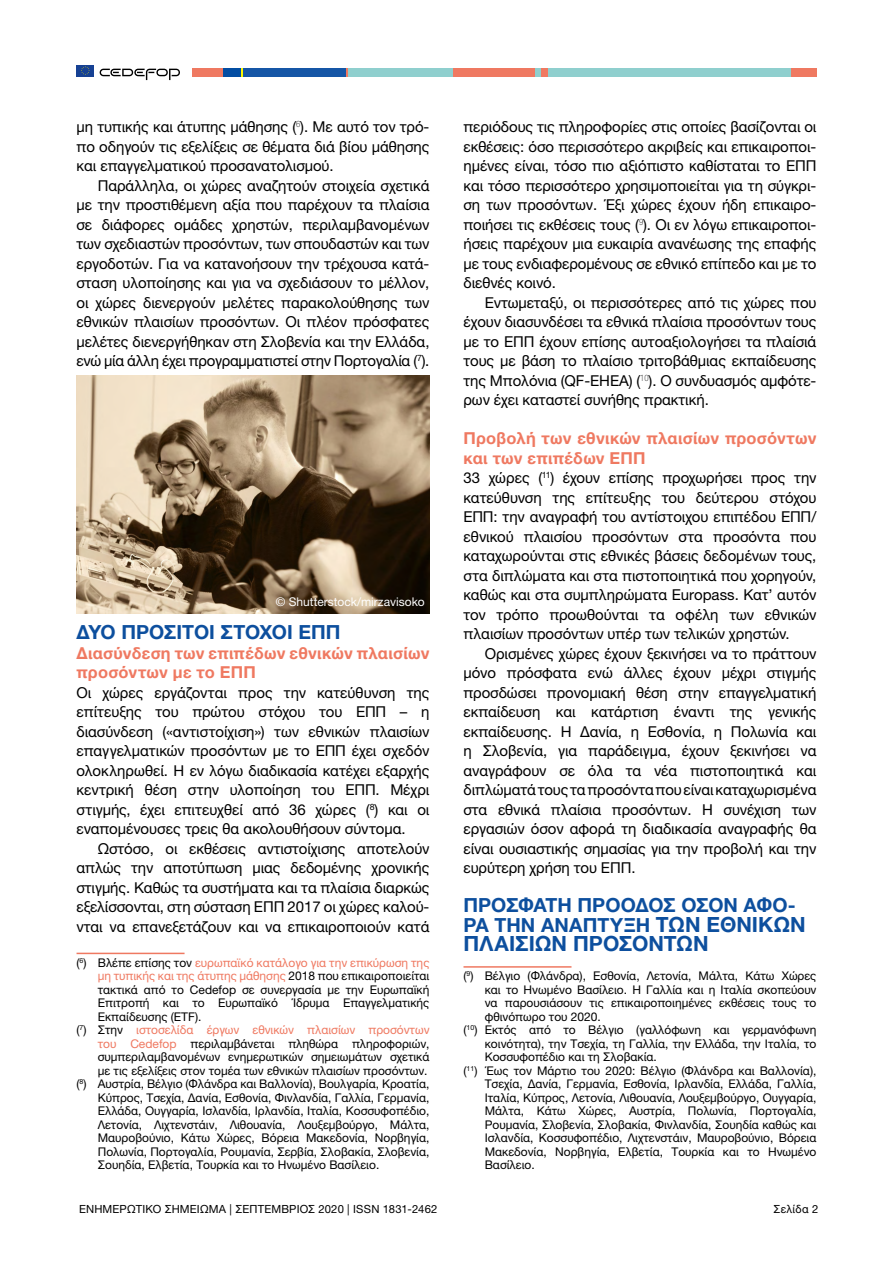
<style>
.page{position:relative;width:893px;height:1263px;background:#fff}
.page>*{position:absolute;margin:0;border:0;box-sizing:border-box;transform-origin:0 0}
.t1{font:700 21px "Helvetica Neue LTW1 G";color:#0d4f9e}
.t2{font:700 19.5px/19.5px "Helvetica Neue LTW1 G";color:#0d4f9e}
.t3{font:700 16.5px/19.5px "Helvetica Neue LTW1 G";letter-spacing:.015em;color:#ef7961}
.t4{font:15px/19.5px "Helvetica Neue LTW1 G";letter-spacing:-.005em;color:#000;text-align:justify}
.t5{font:12px "Helvetica Neue LTW1 G";color:#000}
.t6{font:12px "Helvetica Neue LTW1 G";color:#ef7961}
.t7{font:12px "Helvetica Neue LTW1 G";color:#fff}
.t8{font:11.25px "Helvetica Neue LTW1 G";letter-spacing:.015em;color:#000}
.s1{color:#000}
.s2{color:#ef7961}
.s3{font-size:21px}
</style>
<div class="page">
<div style="left:77px;top:65px;width:17px;height:11px;background:#164194"></div>
<svg style="left:81px;top:66px;width:9px;height:9px"></svg>
<svg style="left:100px;top:69px;width:80px;height:11px"></svg>
<div style="left:192px;top:68px;width:31px;height:9px;background:#ef7961"></div>
<div style="left:347px;top:68px;width:106px;height:9px;background:#8fcfce"></div>
<div style="left:453px;top:68px;width:82px;height:9px;background:#ef7961"></div>
<div style="left:535px;top:68px;width:7px;height:9px;background:#8fcfce"></div>
<div style="left:548px;top:68px;width:243px;height:9px;background:#8fcfce"></div>
<div style="left:542px;top:68px;width:6px;height:9px;background:#ef7961"></div>
<div style="left:223px;top:68px;width:18px;height:9px;background:#034da2"></div>
<svg style="left:241px;top:68px;width:2px;height:9px"></svg>
<svg style="left:345px;top:68px;width:2px;height:9px"></svg>
<div style="left:243px;top:68px;width:102px;height:9px;background:#1556a6"></div>
<div style="left:791px;top:68px;width:26px;height:9px;background:#ef7961"></div>
<hr style="left:77px;top:953px;width:108px;height:1px;background:#ef7961">
<hr style="left:463px;top:966px;width:108px;height:2px;background:#ef7961">
<img style="left:77px;top:375px;width:352px;height:238px">
<p class="t4" style="left:77px;top:117px;width:354px">μη τυπικής και άτυπης μάθησης (<sup>6</sup>). Με αυτό τον τρό&shy;πο οδηγούν τις εξελίξεις σε θέματα διά βίου μάθησης και επαγγελματικού προσανατολισμού.</p>
<p class="t4" style="left:77px;top:175px;width:354px;text-indent:21px">Παράλληλα, οι χώρες αναζητούν στοιχεία σχετικά με την προστιθέμενη αξία που παρέχουν τα πλαίσια σε διάφορες ομάδες χρηστών, περιλαμβανομένων των σχεδιαστών προσόντων, των σπουδαστών και των εργοδοτών. Για να κατανοήσουν την τρέχουσα κατά&shy;σταση υλοποίησης και για να σχεδιάσουν το μέλλον, οι χώρες διενεργούν μελέτες παρακολούθησης των εθνικών πλαισίων προσόντων. Οι πλέον πρόσφατες μελέτες διενεργήθηκαν στη Σλοβενία και την Ελλάδα, ενώ μία άλλη έχει προγραμματιστεί στην Πορτογαλία (<sup>7</sup>).</p>
<p class="t7" style="left:276px;top:594px;width:150px">© Shutterstock/mirzavisoko</p>
<h2 class="t2" style="left:77px;top:622px;width:265px">ΔΎΟ ΠΡΟΣΙΤΟΊ ΣΤΌΧΟΙ ΕΠΠ</h2>
<p class="t3" style="left:77px;top:643px;width:354px">Διασύνδεση των επιπέδων εθνικών πλαισίων προσόντων με το ΕΠΠ</p>
<p class="t4" style="left:77px;top:682px;width:354px">Οι χώρες εργάζονται προς την κατεύθυνση της επίτευξης του πρώτου στόχου του ΕΠΠ – η διασύνδεση («αντιστοίχιση») των εθνικών πλαισίων επαγγελματικών προσόντων με το ΕΠΠ έχει σχεδόν ολοκληρωθεί. Η εν λόγω διαδικασία κατέχει εξαρχής κεντρική θέση στην υλοποίηση του ΕΠΠ. Μέχρι στιγμής, έχει επιτευχθεί από 36 χώρες (<sup>8</sup>) και οι εναπομένουσες τρεις θα ακολουθήσουν σύντομα.</p>
<p class="t4" style="left:77px;top:838px;width:354px;text-indent:21px">Ωστόσο, οι εκθέσεις αντιστοίχισης αποτελούν απλώς την αποτύπωση μιας δεδομένης χρονικής στιγμής. Καθώς τα συστήματα και τα πλαίσια διαρκώς εξελίσσονται, στη σύσταση ΕΠΠ 2017 οι χώρες καλού&shy;νται να επανεξετάζουν και να επικαιροποιούν κατά</p>
<p class="t6" style="left:77px;top:955px;width:354px"><span class="s1">(</span><sup>6</sup><span class="s1">) Βλέπε επίσης τον</span> ευρωπαϊκό κατάλογο για την επικύρωση της</p>
<p class="t6" style="left:98px;top:969px;width:333px">μη τυπικής και της άτυπης μάθησης <span class="s1">2018 που επικαιροποιείται</span></p>
<p class="t5" style="left:98px;top:982px;width:333px">τακτικά από το Cedefop σε συνεργασία με την Ευρωπαϊκή</p>
<p class="t5" style="left:98px;top:996px;width:333px">Επιτροπή και το Ευρωπαϊκό Ίδρυμα Επαγγελματικής</p>
<p class="t5" style="left:98px;top:1009px;width:105px">Εκπαίδευσης (ETF).</p>
<p class="t6" style="left:77px;top:1023px;width:354px"><span class="s1">(</span><sup>7</sup><span class="s1">) Στην</span> ιστοσελίδα έργων εθνικών πλαισίων προσόντων</p>
<p class="t5" style="left:98px;top:1036px;width:333px"><span class="s2">του Cedefop</span> περιλαμβάνεται πληθώρα πληροφοριών,</p>
<p class="t5" style="left:98px;top:1050px;width:333px">συμπεριλαμβανομένων ενημερωτικών σημειωμάτων σχετικά</p>
<p class="t5" style="left:98px;top:1063px;width:331px">με τις εξελίξεις στον τομέα των εθνικών πλαισίων προσόντων.</p>
<p class="t5" style="left:77px;top:1077px;width:354px">(<sup>8</sup>) Αυστρία, Βέλγιο (Φλάνδρα και Βαλλονία), Βουλγαρία, Κροατία,</p>
<p class="t5" style="left:98px;top:1090px;width:333px">Κύπρος, Τσεχία, Δανία, Εσθονία, Φινλανδία, Γαλλία, Γερμανία,</p>
<p class="t5" style="left:98px;top:1104px;width:333px">Ελλάδα, Ουγγαρία, Ισλανδία, Ιρλανδία, Ιταλία, Κοσσυφοπέδιο,</p>
<p class="t5" style="left:98px;top:1117px;width:333px">Λετονία, Λιχτενστάιν, Λιθουανία, Λουξεμβούργο, Μάλτα,</p>
<p class="t5" style="left:98px;top:1131px;width:333px">Μαυροβούνιο, Κάτω Χώρες, Βόρεια Μακεδονία, Νορβηγία,</p>
<p class="t5" style="left:98px;top:1144px;width:333px">Πολωνία, Πορτογαλία, Ρουμανία, Σερβία, Σλοβακία, Σλοβενία,</p>
<p class="t5" style="left:98px;top:1158px;width:283px">Σουηδία, Ελβετία, Τουρκία και το Ηνωμένο Βασίλειο.</p>
<p class="t4" style="left:463px;top:117px;width:354px">περιόδους τις πληροφορίες στις οποίες βασίζονται οι εκθέσεις: όσο περισσότερο ακριβείς και επικαιροποι&shy;ημένες είναι, τόσο πιο αξιόπιστο καθίσταται το ΕΠΠ και τόσο περισσότερο χρησιμοποιείται για τη σύγκρι&shy;ση των προσόντων. Έξι χώρες έχουν ήδη επικαιρο&shy;ποιήσει τις εκθέσεις τους (<sup>9</sup>). Οι εν λόγω επικαιροποι&shy;ήσεις παρέχουν μια ευκαιρία ανανέωσης της επαφής με τους ενδιαφερομένους σε εθνικό επίπεδο και με το διεθνές κοινό.</p>
<p class="t4" style="left:463px;top:292px;width:354px;text-indent:21px">Εντωμεταξύ, οι περισσότερες από τις χώρες που έχουν διασυνδέσει τα εθνικά πλαίσια προσόντων τους με το ΕΠΠ έχουν επίσης αυτοαξιολογήσει τα πλαίσιά τους με βάση το πλαίσιο τριτοβάθμιας εκπαίδευσης της Μπολόνια (QF-EHEA) (<sup>10</sup>). Ο συνδυασμός αμφότε&shy;ρων έχει καταστεί συνήθης πρακτική.</p>
<p class="t3" style="left:463px;top:428px;width:354px">Προβολή των εθνικών πλαισίων προσόντων και των επιπέδων ΕΠΠ</p>
<p class="t4" style="left:463px;top:468px;width:354px">33 χώρες (<sup>11</sup>) έχουν επίσης προχωρήσει προς την κατεύθυνση της επίτευξης του δεύτερου στόχου ΕΠΠ: την αναγραφή του αντίστοιχου επιπέδου ΕΠΠ/ εθνικού πλαισίου προσόντων στα προσόντα που καταχωρούνται στις εθνικές βάσεις δεδομένων τους, στα διπλώματα και στα πιστοποιητικά που χορηγούν, καθώς και στα συμπληρώματα Europass. Κατ’ αυτόν τον τρόπο προωθούνται τα οφέλη των εθνικών πλαισίων προσόντων υπέρ των τελικών χρηστών.</p>
<p class="t4" style="left:463px;top:643px;width:354px;text-indent:21px">Ορισμένες χώρες έχουν ξεκινήσει να το πράττουν μόνο πρόσφατα ενώ άλλες έχουν μέχρι στιγμής προσδώσει προνομιακή θέση στην επαγγελματική εκπαίδευση και κατάρτιση έναντι της γενικής εκπαίδευσης. Η Δανία, η Εσθονία, η Πολωνία και η Σλοβενία, για παράδειγμα, έχουν ξεκινήσει να αναγράφουν σε όλα τα νέα πιστοποιητικά και διπλώματά τους τα προσόντα που είναι καταχωρισμένα στα εθνικά πλαίσια προσόντων. Η συνέχιση των εργασιών όσον αφορά τη διαδικασία αναγραφής θα είναι ουσιαστικής σημασίας για την προβολή και την ευρύτερη χρήση του ΕΠΠ.</p>
<h2 class="t2" style="left:463px;top:895px;width:344px">ΠΡΌΣΦΑΤΗ ΠΡΌΟΔΟΣ ΌΣΟΝ ΑΦΟ-<br>ΡΆ ΤΗΝ ΑΝΆΠΤΥΞΗ <span class="s3">ΤΩΝ ΕΘΝΙΚΏΝ</span></h2>
<h1 class="t1" style="left:463px;top:931px;width:247px">ΠΛΑΙΣΊΩΝ ΠΡΟΣΌΝΤΩΝ</h1>
<p class="t5" style="left:463px;top:969px;width:354px">(<sup>9</sup>) Βέλγιο (Φλάνδρα), Εσθονία, Λετονία, Μάλτα, Κάτω Χώρες</p>
<p class="t5" style="left:485px;top:982px;width:333px">και το Ηνωμένο Βασίλειο. Η Γαλλία και η Ιταλία σκοπεύουν</p>
<p class="t5" style="left:485px;top:996px;width:333px">να παρουσιάσουν τις επικαιροποιημένες εκθέσεις τους το</p>
<p class="t5" style="left:485px;top:1009px;width:118px">φθινόπωρο του 2020.</p>
<p class="t5" style="left:463px;top:1023px;width:354px">(<sup>10</sup>) Εκτός από το Βέλγιο (γαλλόφωνη και γερμανόφωνη</p>
<p class="t5" style="left:485px;top:1036px;width:333px">κοινότητα), την Τσεχία, τη Γαλλία, την Ελλάδα, την Ιταλία, το</p>
<p class="t5" style="left:485px;top:1050px;width:174px">Κοσσυφοπέδιο και τη Σλοβακία.</p>
<p class="t5" style="left:463px;top:1063px;width:354px">(<sup>11</sup>) Έως τον Μάρτιο του 2020: Βέλγιο (Φλάνδρα και Βαλλονία),</p>
<p class="t5" style="left:485px;top:1077px;width:333px">Τσεχία, Δανία, Γερμανία, Εσθονία, Ιρλανδία, Ελλάδα, Γαλλία,</p>
<p class="t5" style="left:485px;top:1090px;width:333px">Ιταλία, Κύπρος, Λετονία, Λιθουανία, Λουξεμβούργο, Ουγγαρία,</p>
<p class="t5" style="left:485px;top:1104px;width:333px">Μάλτα, Κάτω Χώρες, Αυστρία, Πολωνία, Πορτογαλία,</p>
<p class="t5" style="left:485px;top:1117px;width:333px">Ρουμανία, Σλοβενία, Σλοβακία, Φινλανδία, Σουηδία καθώς και</p>
<p class="t5" style="left:485px;top:1131px;width:333px">Ισλανδία, Κοσσυφοπέδιο, Λιχτενστάιν, Μαυροβούνιο, Βόρεια</p>
<p class="t5" style="left:485px;top:1144px;width:333px">Μακεδονία, Νορβηγία, Ελβετία, Τουρκία και το Ηνωμένο</p>
<p class="t5" style="left:485px;top:1158px;width:51px">Βασίλειο.</p>
<p class="t8" style="left:79px;top:1201px;width:360px">ΕΝΗΜΕΡΩΤΙΚΟ ΣΗΜΕΙΩΜΑ | ΣΕΠΤΕΜΒΡΙΟΣ 2020 | ISSN 1831-2462</p>
<p class="t8" style="left:773px;top:1201px;width:46px">Σελίδα 2</p>
</div>
